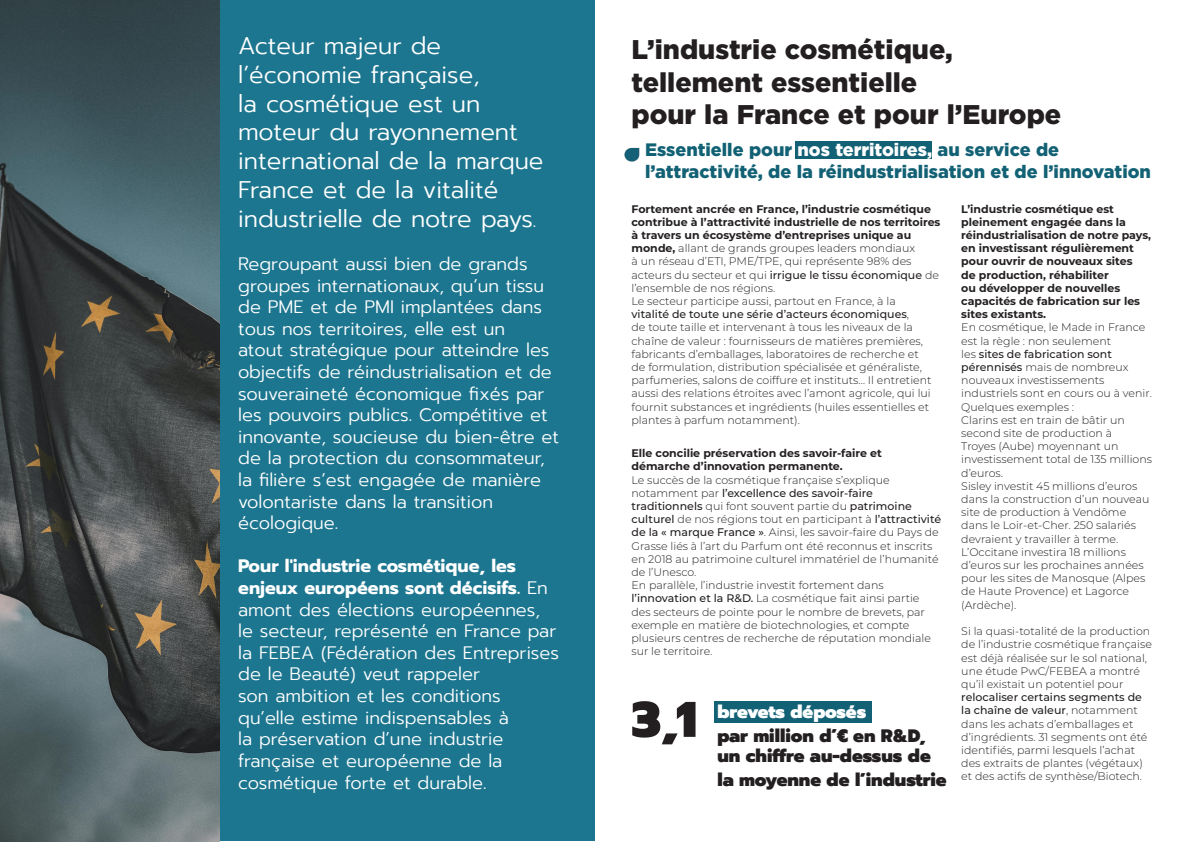
<style>
.page{position:relative;width:1191px;height:842px;background:#fff}
.page>*{position:absolute;margin:0;border:0;box-sizing:border-box;transform-origin:0 0}
.t1{font:900 50px "Prompt";color:#231f20}
.t2{font:900 27px "Gotham";color:#231f20}
.t3{font:300 24px/28.8px "Prompt";color:#fff}
.t4{font:300 18px/21.6px "Prompt";color:#fff}
.t5{font:900 18px "Gotham";color:#126174}
.t6{font:900 18px "Prompt";color:#231f20}
.t7{font:900 18px "Prompt";color:#fff}
.t8{font:300 11px/13.2px "Montserrat";color:#231f20}
.t9{font:700 11px/13.2px "Montserrat";color:#231f20}
.s1{font-size:18px}
.s2{font-weight:700}
.s3{color:#116174}
.s4{color:#fff}
.s5{font-weight:300}
.s6{font-weight:500}
</style>
<div class="page">
<div style="left:796px;top:142px;width:136px;height:17px;background:#126174"></div>
<div style="left:714px;top:701px;width:158px;height:22px;background:#126174"></div>
<div style="left:0;top:0;width:595px;height:841px;background:#1d768f"></div>
<img style="left:624px;top:147px;width:16px;height:15px">
<img style="left:0;top:0;width:219px;height:841px">
<p class="t3" style="left:238px;top:31px;width:307px">Acteur majeur de l’économie française,<br>la cosmétique est un moteur du rayonnement international de la marque<br>France et de la vitalité industrielle de notre pays<span class="s1">.</span></p>
<p class="t4" style="left:238px;top:253px;width:322px">Regroupant aussi bien de grands groupes internationaux, qu’un tissu de PME et de PMI implantées dans tous nos territoires, elle est un<br>atout stratégique pour atteindre les objectifs de réindustrialisation et de souveraineté économique fixés par les pouvoirs publics. Compétitive et innovante, soucieuse du bien-être et de la protection du consommateur, la filière s’est engagée de manière volontariste dans la transition écologique.</p>
<p class="t4" style="left:238px;top:555px;width:322px"><span class="s2">Pour l'industrie cosmétique, les enjeux européens sont décisifs.</span> En amont des élections européennes, le secteur, représenté en France par la FEBEA (Fédération des Entreprises de le Beauté) veut rappeler<br>son ambition et les conditions qu’elle estime indispensables à<br>la préservation d’une industrie française et européenne de la cosmétique forte et durable.</p>
<p class="t2" style="left:631px;top:31px;width:323px">L’industrie cosmétique,</p>
<p class="t2" style="left:631px;top:63px;width:287px">tellement essentielle</p>
<p class="t2" style="left:631px;top:96px;width:431px">pour la France et pour l’Europe</p>
<p class="t5" style="left:645px;top:137px;width:415px"><span class="s3">Essentielle</span> pour <span class="s4">nos territoires,</span> au service de</p>
<p class="t5" style="left:645px;top:159px;width:507px">l’attractivité, de la réindustrialisation et de l’innovation</p>
<p class="t9" style="left:631px;top:202px;width:310px">Fortement ancrée en France, l’industrie cosmétique contribue à l’attractivité industrielle de nos territoires à travers un écosystème d’entreprises unique au monde, <span class="s5">allant de grands groupes leaders mondiaux<br>à un réseau d’ETI, PME/TPE, qui représente 98% des acteurs du secteur et qui</span> <span class="s6">irrigue le tissu économique</span> <span class="s5">de l’ensemble de nos régions.</span></p>
<p class="t8" style="left:631px;top:294px;width:301px">Le secteur participe aussi, partout en France, à la <span class="s6">vitalité de toute une série d’acteurs économiques</span>,<br>de toute taille et intervenant à tous les niveaux de la chaîne de valeur : fournisseurs de matières premières, fabricants d’emballages, laboratoires de recherche et de formulation, distribution spécialisée et généraliste, parfumeries, salons de coiffure et instituts… Il entretient aussi des relations étroites avec l’amont agricole, qui lui fournit substances et ingrédients (huiles essentielles et plantes à parfum notamment).</p>
<p class="t9" style="left:961px;top:202px;width:191px">L’industrie cosmétique est pleinement engagée dans la réindustrialisation de notre pays, en investissant régulièrement pour ouvrir de nouveaux sites<br>de production, réhabiliter<br>ou développer de nouvelles capacités de fabrication sur les sites existants.</p>
<p class="t8" style="left:961px;top:321px;width:192px">En cosmétique, le Made in France est la règle : non seulement<br>les <span class="s6">sites de fabrication sont pérennisés</span> mais de nombreux nouveaux investissements industriels sont en cours ou à venir.<br>Quelques exemples :</p>
<p class="t8" style="left:961px;top:413px;width:192px">Clarins est en train de bâtir un second site de production à<br>Troyes (Aube) moyennant un investissement total de 135 millions d’euros.</p>
<p class="t8" style="left:961px;top:479px;width:190px">Sisley investit 45 millions d’euros dans la construction d’un nouveau site de production à Vendôme dans le Loir-et-Cher. 250 salariés devraient y travailler à terme.</p>
<p class="t8" style="left:961px;top:545px;width:186px">L’Occitane investira 18 millions d’euros sur les prochaines années pour les sites de Manosque (Alpes de Haute Provence) et Lagorce (Ardèche).</p>
<p class="t8" style="left:961px;top:624px;width:192px">Si la quasi-totalité de la production de l’industrie cosmétique française est déjà réalisée sur le sol national, une étude PwC/FEBEA a montré qu’il existait un potentiel pour <span class="s6">relocaliser certains segments de la chaîne de valeur</span>, notamment dans les achats d’emballages et d’ingrédients. 31 segments ont été identifiés, parmi lesquels l’achat des extraits de plantes (végétaux) et des actifs de synthèse/Biotech.</p>
<p class="t9" style="left:631px;top:446px;width:252px">Elle concilie préservation des savoir-faire et démarche d’innovation permanente.</p>
<p class="t8" style="left:631px;top:473px;width:311px">Le succès de la cosmétique française s’explique notamment par <span class="s6">l’excellence des savoir-faire traditionnels</span> qui font souvent partie du <span class="s6">patrimoine culturel</span> de nos régions tout en participant à <span class="s6">l’attractivité de la « marque France »</span>. Ainsi, les savoir-faire du Pays de Grasse liés à l’art du Parfum ont été reconnus et inscrits en 2018 au patrimoine culturel immatériel de l’humanité de l’Unesco.</p>
<p class="t8" style="left:631px;top:578px;width:301px">En parallèle, l’industrie investit fortement dans <span class="s6">l’innovation et la R&amp;D.</span> La cosmétique fait ainsi partie des secteurs de pointe pour le nombre de brevets, par exemple en matière de biotechnologies, et compte plusieurs centres de recherche de réputation mondiale sur le territoire.</p>
<p class="t1" style="left:631px;top:681px;width:67px">3,1</p>
<p class="t7" style="left:717px;top:698px;width:150px">brevets déposés</p>
<p class="t6" style="left:717px;top:722px;width:210px">par million d’€ en R&amp;D,</p>
<p class="t6" style="left:717px;top:742px;width:215px">un chiffre au-dessus de</p>
<p class="t6" style="left:717px;top:766px;width:231px">la moyenne de l’industrie</p>
</div>
